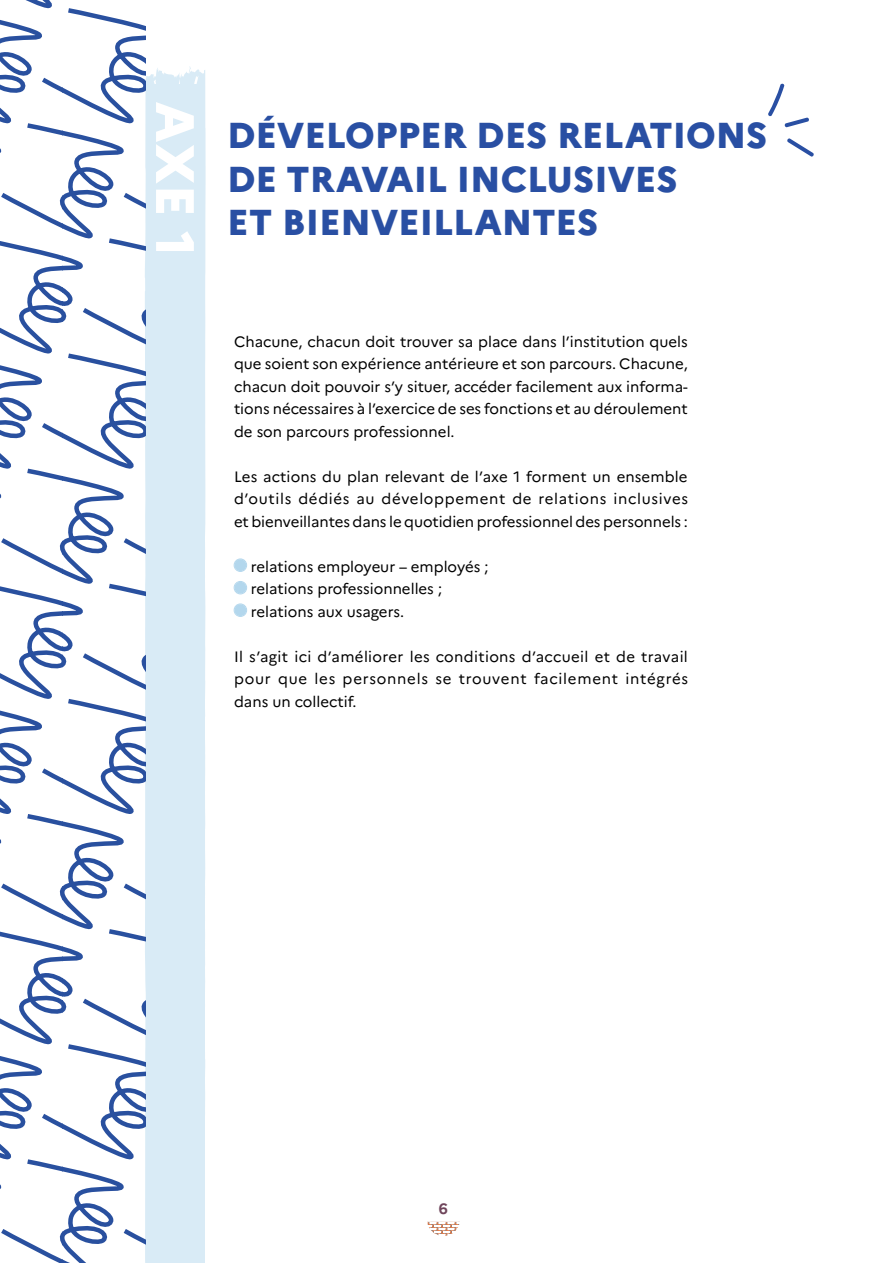
<style>
.page{position:relative;width:893px;height:1263px;background:#fff}
.page>*{position:absolute;margin:0;border:0;box-sizing:border-box;transform-origin:0 0}
.t1{font:800 54px "Marianne";color:#fff}
.t2{font:800 36px/43.2px "Marianne";color:#294fa3}
.t3{font:15px/22.5px "Marianne";color:#000;text-align:justify}
.t4{font:700 15px "Marianne";color:#6f455b}
</style>
<div class="page">
<svg style="left:427px;top:1222px;width:33px;height:14px"></svg>
<div style="left:235px;top:559px;width:11px;height:12px;background:#b3d7ed;border-radius:50%"></div>
<div style="left:234px;top:559px;width:13px;height:13px;border:1px solid #b3d7ed;border-radius:50%"></div>
<div style="left:235px;top:559px;width:11px;height:12px;border:1px solid #b3d7ed;border-radius:50%"></div>
<div style="left:235px;top:582px;width:11px;height:11px;background:#b3d7ed;border-radius:50%"></div>
<div style="left:234px;top:581px;width:13px;height:13px;border:1px solid #b3d7ed;border-radius:50%"></div>
<div style="left:235px;top:582px;width:11px;height:11px;border:1px solid #b3d7ed;border-radius:50%"></div>
<div style="left:235px;top:604px;width:11px;height:12px;background:#b3d7ed;border-radius:50%"></div>
<div style="left:234px;top:604px;width:13px;height:13px;border:1px solid #b3d7ed;border-radius:50%"></div>
<div style="left:235px;top:604px;width:11px;height:12px;border:1px solid #b3d7ed;border-radius:50%"></div>
<div style="left:156px;top:66px;width:50px;height:1197px;background:#d9ebf6"></div>
<svg style="left:205px;top:637px;width:1px;height:16px"></svg>
<svg style="left:204px;top:667px;width:2px;height:231px"></svg>
<svg style="left:204px;top:525px;width:2px;height:101px"></svg>
<svg style="left:204px;top:374px;width:1px;height:46px"></svg>
<svg style="left:190px;top:94px;width:2px;height:7px"></svg>
<svg style="left:768px;top:83px;width:41px;height:45px"></svg>
<svg style="left:787px;top:138px;width:27px;height:19px"></svg>
<svg style="left:0;top:0;width:156px;height:1263px"></svg>
<h1 class="t1" style="left:208px;top:102px;width:156px;rotate:90deg">AXE 1</h1>
<h2 class="t2" style="left:227px;top:114px;width:542px">DÉVELOPPER DES RELATIONS<br>DE TRAVAIL INCLUSIVES<br>ET BIENVEILLANTES</h2>
<p class="t3" style="left:234px;top:330px;width:455px">Chacune, chacun doit trouver sa place dans l’institution quels que soient son expérience antérieure et son parcours. Chacune, chacun doit pouvoir s’y situer, accéder facilement aux informa&shy;tions nécessaires à l’exercice de ses fonctions et au déroulement de son parcours professionnel.</p>
<p class="t3" style="left:234px;top:465px;width:455px">Les actions du plan relevant de l’axe 1 forment un ensemble d’outils dédiés au développement de relations inclusives et bienveillantes dans le quotidien professionnel des personnels :</p>
<p class="t3" style="left:251px;top:555px;width:239px;text-align:left">relations employeur – employés ; relations professionnelles ; relations aux usagers.</p>
<p class="t3" style="left:234px;top:645px;width:456px">Il s’agit ici d’améliorer les conditions d’accueil et de travail pour que les personnels se trouvent facilement intégrés dans un collectif.</p>
<p class="t4" style="left:439px;top:1199px;width:10px">6</p>
</div>
